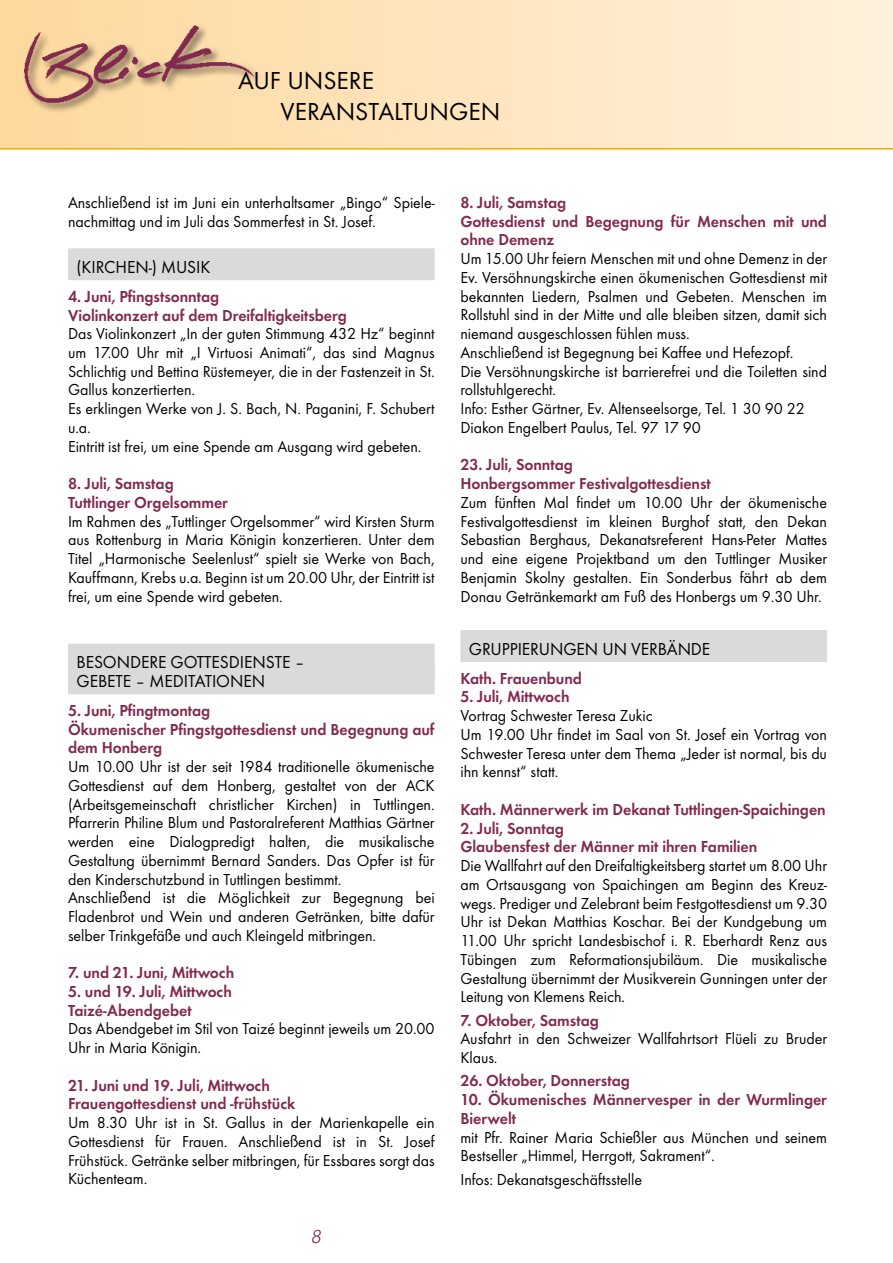
<style>
.page{position:relative;width:893px;height:1263px;background:#fff}
.page>*{position:absolute;margin:0;border:0;box-sizing:border-box;transform-origin:0 0}
.t1{font:25.5px/30.6px "Function";color:#000}
.t2{font:18px/18.8px "Function";letter-spacing:-.005em;color:#000}
.t3{font:italic 300 18px "Limerick";color:#82294e}
.t4{font:16.5px/18.8px "Function";letter-spacing:-.005em;color:#000}
.t5{font:700 16.5px/18.8px "Function";letter-spacing:-.005em;color:#82294e}
</style>
<div class="page">
<div style="left:0;top:0;width:893px;height:149px;background:linear-gradient(to right,#fed89d,#fff1dd)"></div>
<div style="left:22px;top:24px;width:242px;height:90px;background:#000;opacity:.55"></div>
<img style="left:18px;top:5px;width:240px;height:105px">
<hr style="left:0;top:148px;width:893px;height:2px;background:#f1ab00">
<div style="left:68px;top:248px;width:367px;height:32px;background:#dadada"></div>
<div style="left:68px;top:644px;width:367px;height:31px;background:#dadada"></div>
<div style="left:68px;top:662px;width:367px;height:32px;background:#dadada"></div>
<div style="left:460px;top:630px;width:367px;height:32px;background:#dadada"></div>
<h1 class="t1" style="left:281px;top:66px;width:221px;text-indent:-43px">AUF UNSERE<br>VERANSTALTUNGEN</h1>
<p class="t4" style="left:68px;top:193px;width:368px">Anschließend ist im Juni ein unterhaltsamer „Bingo“ Spiele&shy;nachmittag und im Juli das Sommerfest in St. Josef.</p>
<p class="t2" style="left:77px;top:257px;width:135px">(KIRCHEN-) MUSIK</p>
<p class="t5" style="left:68px;top:287px;width:280px">4. Juni, Pfingstsonntag<br>Violinkonzert auf dem Dreifaltigkeitsberg</p>
<p class="t4" style="left:68px;top:324px;width:368px">Das Violinkonzert „In der guten Stimmung 432 Hz“ beginnt um 17.00 Uhr mit „I Virtuosi Animati“, das sind Magnus Schlichtig und Bettina Rüstemeyer, die in der Fastenzeit in St.<br>Gallus konzertierten.<br>Es erklingen Werke von J. S. Bach, N. Paganini, F. Schubert u.a.<br>Eintritt ist frei, um eine Spende am Ausgang wird gebeten.</p>
<p class="t5" style="left:68px;top:474px;width:162px">8. Juli, Samstag<br>Tuttlinger Orgelsommer</p>
<p class="t4" style="left:68px;top:512px;width:368px;text-align:justify">Im Rahmen des „Tuttlinger Orgelsommer“ wird Kirsten Sturm aus Rottenburg in Maria Königin konzertieren. Unter dem Titel „Harmonische Seelenlust“ spielt sie Werke von Bach, Kauffmann, Krebs u.a. Beginn ist um 20.00 Uhr, der Eintritt ist frei, um eine Spende wird gebeten.</p>
<p class="t2" style="left:77px;top:653px;width:230px">BESONDERE GOTTESDIENSTE –<br>GEBETE – MEDITATIONEN</p>
<p class="t5" style="left:68px;top:701px;width:368px">5. Juni, Pfingtmontag<br>Ökumenischer Pfingstgottesdienst und Begegnung auf dem Honberg</p>
<p class="t4" style="left:68px;top:757px;width:368px">Um 10.00 Uhr ist der seit 1984 traditionelle ökumenische Gottesdienst auf dem Honberg, gestaltet von der ACK (Arbeitsgemeinschaft christlicher Kirchen) in Tuttlingen.<br>Pfarrerin Philine Blum und Pastoralreferent Matthias Gärtner werden eine Dialogpredigt halten, die musikalische Gestaltung übernimmt Bernard Sanders. Das Opfer ist für den Kinderschutzbund in Tuttlingen bestimmt.<br>Anschließend ist die Möglichkeit zur Begegnung bei Fladenbrot und Wein und anderen Getränken, bitte dafür selber Trinkgefäße und auch Kleingeld mitbringen.</p>
<p class="t5" style="left:68px;top:963px;width:168px">7. und 21. Juni, Mittwoch</p>
<p class="t5" style="left:68px;top:982px;width:165px">5. und 19. Juli, Mittwoch<br>Taizé-Abendgebet</p>
<p class="t4" style="left:68px;top:1020px;width:368px">Das Abendgebet im Stil von Taizé beginnt jeweils um 20.00<br>Uhr in Maria Königin.</p>
<p class="t5" style="left:68px;top:1076px;width:229px">21. Juni und 19. Juli, Mittwoch<br>Frauengottesdienst und -frühstück</p>
<p class="t4" style="left:68px;top:1113px;width:368px;text-align:justify">Um 8.30 Uhr ist in St. Gallus in der Marienkapelle ein Gottesdienst für Frauen. Anschließend ist in St. Josef Frühstück. Getränke selber mitbringen, für Essbares sorgt das Küchenteam.</p>
<p class="t3" style="left:310px;top:1226px;width:12px">8</p>
<p class="t5" style="left:460px;top:193px;width:368px">8. Juli, Samstag<br>Gottesdienst und Begegnung für Menschen mit und ohne Demenz</p>
<p class="t4" style="left:460px;top:249px;width:368px">Um 15.00 Uhr feiern Menschen mit und ohne Demenz in der Ev. Versöhnungskirche einen ökumenischen Gottesdienst mit bekannten Liedern, Psalmen und Gebeten. Menschen im Rollstuhl sind in der Mitte und alle bleiben sitzen, damit sich niemand ausgeschlossen fühlen muss.<br>Anschließend ist Begegnung bei Kaffee und Hefezopf.<br>Die Versöhnungskirche ist barrierefrei und die Toiletten sind rollstuhlgerecht.<br>Info: Esther Gärtner, Ev. Altenseelsorge, Tel. 1 30 90 22<br>Diakon Engelbert Paulus, Tel. 97 17 90</p>
<p class="t5" style="left:460px;top:455px;width:252px">23. Juli, Sonntag<br>Honbergsommer Festivalgottesdienst</p>
<p class="t4" style="left:460px;top:493px;width:368px;text-align:justify">Zum fünften Mal findet um 10.00 Uhr der ökumenische Festivalgottesdienst im kleinen Burghof statt, den Dekan Sebastian Berghaus, Dekanatsreferent Hans-Peter Mattes und eine eigene Projektband um den Tuttlinger Musiker Benjamin Skolny gestalten. Ein Sonderbus fährt ab dem Donau Getränkemarkt am Fuß des Honbergs um 9.30 Uhr.</p>
<p class="t2" style="left:469px;top:639px;width:243px">GRUPPIERUNGEN UN VERBÄNDE</p>
<p class="t5" style="left:460px;top:669px;width:123px">Kath. Frauenbund</p>
<p class="t5" style="left:460px;top:687px;width:111px">5. Juli, Mittwoch</p>
<p class="t4" style="left:460px;top:706px;width:368px">Vortrag Schwester Teresa Zukic<br>Um 19.00 Uhr findet im Saal von St. Josef ein Vortrag von Schwester Teresa unter dem Thema „Jeder ist normal, bis du ihn kennst“ statt.</p>
<p class="t5" style="left:460px;top:800px;width:367px">Kath. Männerwerk im Dekanat Tuttlingen-Spaichingen</p>
<p class="t5" style="left:460px;top:818px;width:298px">2. Juli, Sonntag<br>Glaubensfest der Männer mit ihren Familien</p>
<p class="t4" style="left:460px;top:856px;width:368px;text-align:justify">Die Wallfahrt auf den Dreifaltigkeitsberg startet um 8.00 Uhr am Ortsausgang von Spaichingen am Beginn des Kreuz&shy;wegs. Prediger und Zelebrant beim Festgottesdienst um 9.30<br>Uhr ist Dekan Matthias Koschar. Bei der Kundgebung um 11.00 Uhr spricht Landesbischof i. R. Eberhardt Renz aus Tübingen zum Reformationsjubiläum. Die musikalische Gestaltung übernimmt der Musikverein Gunningen unter der Leitung von Klemens Reich.</p>
<p class="t5" style="left:460px;top:1010px;width:140px">7. Oktober, Samstag</p>
<p class="t4" style="left:460px;top:1029px;width:368px">Ausfahrt in den Schweizer Wallfahrtsort Flüeli zu Bruder<br>Klaus.</p>
<p class="t5" style="left:460px;top:1071px;width:171px">26. Oktober, Donnerstag</p>
<p class="t5" style="left:460px;top:1090px;width:368px">10. Ökumenisches Männervesper in der Wurmlinger<br>Bierwelt</p>
<p class="t4" style="left:460px;top:1128px;width:368px">mit Pfr. Rainer Maria Schießler aus München und seinem<br>Bestseller „Himmel, Herrgott, Sakrament“.</p>
<p class="t4" style="left:460px;top:1170px;width:183px">Infos: Dekanatsgeschäftsstelle</p>
</div>
